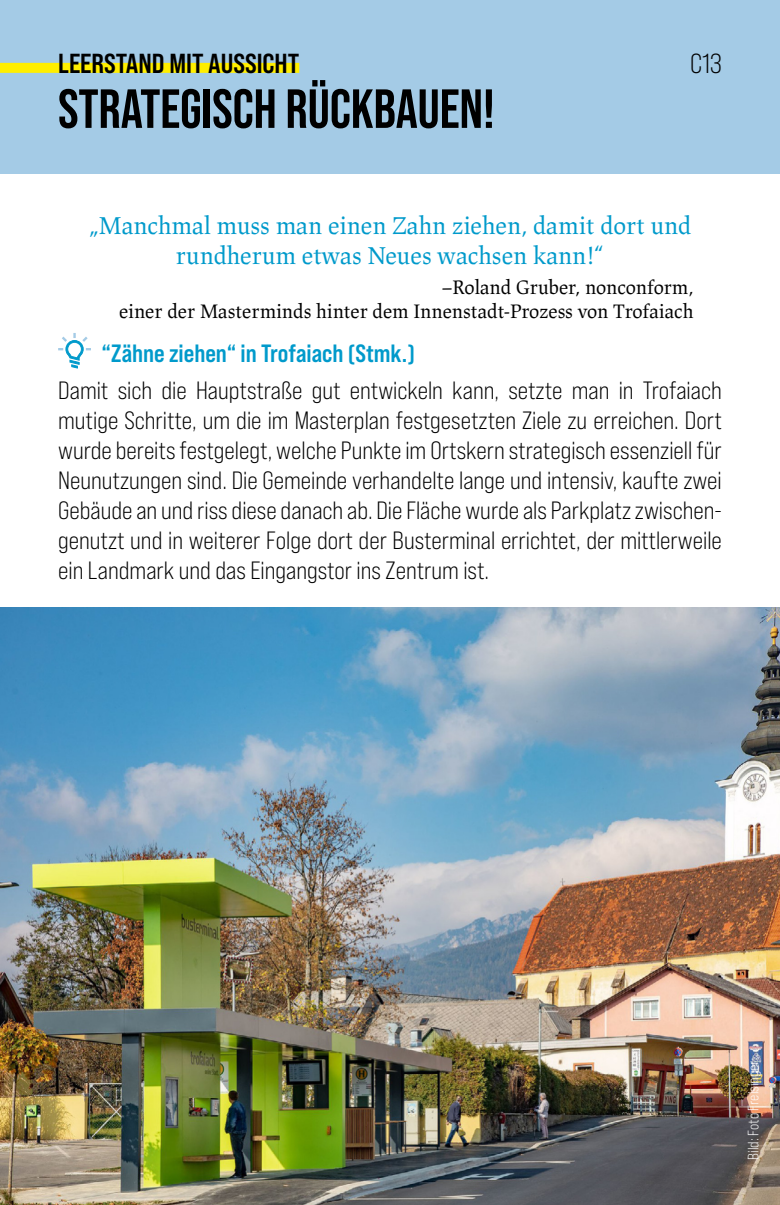
<style>
.page{position:relative;width:780px;height:1205px;background:#fff}
.page>*{position:absolute;margin:0;border:0;box-sizing:border-box;transform-origin:0 0}
.t1{font:700 55px "Bebas Neue Pro";color:#000}
.t2{font:27.5px "Bebas Neue Pro Sm E Bd";color:#000}
.t3{font:27.5px "Bebas Neue Pro Sm E Bk";color:#000}
.t4{font:25px/30px "Bebas Neue Pro Sm E Bk";color:#000;text-align:justify}
.t5{font:25px/30px "Lapture Subhead";color:#009acb;text-align:center}
.t6{font:25px "Bebas Neue Pro Sm E Bd";color:#009acb}
.t7{font:20px/24px "Lapture Subhead";color:#000;text-align:right}
.t8{font:15px "Bebas Neue Pro Sm E Bk";color:#fff}
</style>
<div class="page">
<div style="left:0;top:0;width:780px;height:173px;background:#a4cbe6"></div>
<div style="left:0;top:63px;width:299px;height:10px;background:#fe0"></div>
<img style="left:0;top:607px;width:779px;height:598px">
<svg style="left:58px;top:333px;width:33px;height:36px"></svg>
<p class="t2" style="left:58px;top:49px;width:243px">LEERSTAND MIT AUSSICHT</p>
<p class="t3" style="left:690px;top:49px;width:33px">C13</p>
<h1 class="t1" style="left:58px;top:80px;width:438px">STRATEGISCH RÜCKBAUEN!</h1>
<p class="t5" style="left:89px;top:212px;width:604px">„Manchmal muss man einen Zahn ziehen, damit dort und rundherum etwas Neues wachsen kann!“</p>
<p class="t7" style="left:119px;top:275px;width:576px">–Roland Gruber, nonconform,<br>einer der Masterminds hinter dem Innenstadt-Prozess von Trofaiach</p>
<p class="t6" style="left:102px;top:340px;width:315px">“Zähne ziehen“ in Trofaiach (Stmk.)</p>
<p class="t4" style="left:58px;top:375px;width:665px">Damit sich die Hauptstraße gut entwickeln kann, setzte man in Trofaiach mutige Schritte, um die im Masterplan festgesetzten Ziele zu erreichen. Dort wurde bereits festgelegt, welche Punkte im Ortskern strategisch essenziell für Neunutzungen sind. Die Gemeinde verhandelte lange und intensiv, kaufte zwei Gebäude an und riss diese danach ab. Die Fläche wurde als Parkplatz zwischen&shy;genutzt und in weiterer Folge dort der Busterminal errichtet, der mittlerweile ein Landmark und das Eingangstor ins Zentrum ist.</p>
<p class="t8" style="left:745px;top:1159px;width:101px;rotate:-90deg">Bild: Foto Freisinger</p>
</div>
